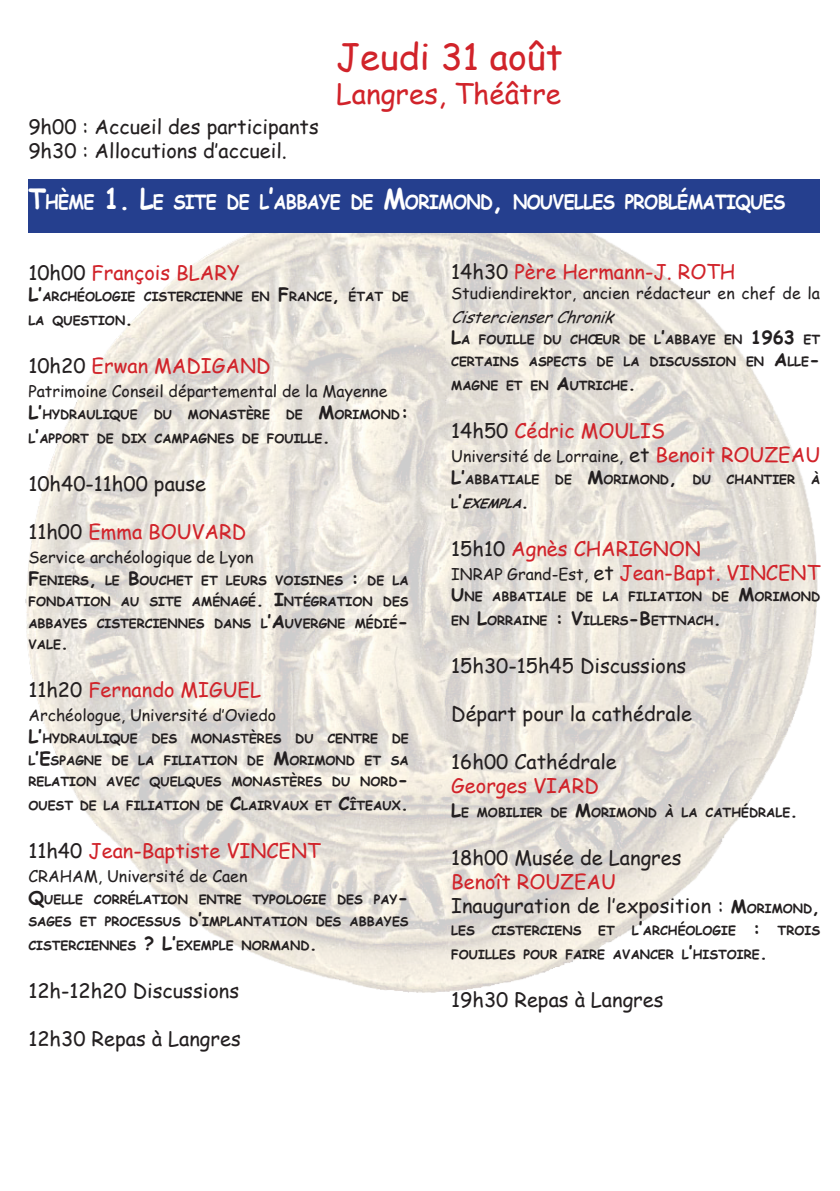
<style>
.page{position:relative;width:840px;height:1191px;background:#fff}
.page>*{position:absolute;margin:0;border:0;box-sizing:border-box;transform-origin:0 0}
.t1{font:36px "Comic Sans MS";color:#d1232a}
.t2{font:28px "Comic Sans MS";color:#d1232a}
.t3{font:20px/24px "Comic Sans MS";color:#231f20}
.t4{font:20px/24px "Comic Sans MS";color:#d1232a}
.t5{font:700 19.6px "Comic Sans MS";letter-spacing:-.035em;color:#fff;scale:.9 1}
.t6{font:16px "Comic Sans MS";color:#231f20}
.t7{font:italic 16px "Comic Sans MS";color:#231f20}
.t8{font:700 12.6px/21.6px "Comic Sans MS";color:#231f20}
.s1{font-size:28px}
.s2{color:#231f20}
.s3{font-size:18px}
.s4{font-size:20px}
.s5{font-size:20px;color:#d1232a}
.s6{font-style:italic}
.s7{font-size:16px;color:#231f20}
.s8{color:#d1232a}
.s9{font-weight:700;font-size:18px}
.s10{font-weight:700;font-size:12.6px}
</style>
<div class="page">
<img style="left:25px;top:179px;width:795px;height:814px">
<div style="left:28px;top:179px;width:791px;height:53px;background:#253f8e"></div>
<h1 class="t1" style="left:336px;top:30px;width:228px">Jeudi 31 août</h1>
<h2 class="t2" style="left:336px;top:73px;width:226px">Langres, Théâtre</h2>
<h3 class="t3" style="left:28px;top:114px;width:292px">9h00 : Accueil des participants<br>9h30 : Allocutions d’accueil.</h3>
<h3 class="t5" style="left:28px;top:188px;width:842px"><span class="s1">T</span>HÈME <span class="s1">1. L</span>E SITE DE L<span class="s1">’</span>ABBAYE DE <span class="s1">M</span>ORIMOND<span class="s1">,</span> NOUVELLES PROBLÉMATIQUES</h3>
<h3 class="t4" style="left:28px;top:260px;width:213px"><span class="s2">10h00</span> François BLARY</h3>
<p class="t8" style="left:28px;top:284px;width:381px;line-height:24px"><span class="s3">L’</span>ARCHÉOLOGIE CISTERCIENNE EN <span class="s3">F</span>RANCE<span class="s3">,</span> ÉTAT DE<br>LA QUESTION<span class="s3">.</span></p>
<h3 class="t4" style="left:28px;top:353px;width:243px"><span class="s2">10h20</span> Erwan MADIGAND</h3>
<p class="t6" style="left:28px;top:380px;width:360px">Patrimoine Conseil départemental de la Mayenne</p>
<p class="t8" style="left:28px;top:403px;width:111px"><span class="s3">L’</span>HYDRAULIQUE</p>
<p class="t8" style="left:153px;top:403px;width:20px">DU</p>
<p class="t8" style="left:188px;top:403px;width:83px">MONASTÈRE</p>
<p class="t8" style="left:28px;top:402px;width:381px;line-height:24px;text-indent:257px">DE <span class="s3">M</span>ORIMOND<span class="s3">:<br></span>L<span class="s3">’</span>APPORT DE DIX CAMPAGNES DE FOUILLE<span class="s3">.</span></p>
<h3 class="t3" style="left:28px;top:471px;width:179px">10h40-11h00 pause</h3>
<h3 class="t4" style="left:28px;top:519px;width:219px"><span class="s2">11h00</span> Emma BOUVARD</h3>
<p class="t6" style="left:28px;top:545px;width:226px">Service archéologique de Lyon</p>
<p class="t8" style="left:28px;top:569px;width:381px;text-align:justify"><span class="s3">F</span>ENIERS<span class="s3">,</span> LE <span class="s3">B</span>OUCHET ET LEURS VOISINES <span class="s3">:</span> DE LA FONDATION AU SITE AMÉNAGÉ<span class="s3">. I</span>NTÉGRATION DES ABBAYES CISTERCIENNES DANS L<span class="s3">’A</span>UVERGNE MÉDIÉ<span class="s3">-</span>VALE<span class="s3">.</span></p>
<h3 class="t4" style="left:28px;top:677px;width:234px"><span class="s2">11h20</span> Fernando MIGUEL</h3>
<p class="t6" style="left:28px;top:704px;width:249px">Archéologue, Université d’Oviedo</p>
<p class="t8" style="left:28px;top:727px;width:381px;text-align:justify"><span class="s3">L’</span>HYDRAULIQUE DES MONASTÈRES DU CENTRE DE L<span class="s3">’E</span>SPAGNE DE LA FILIATION DE <span class="s3">M</span>ORIMOND ET SA RELATION AVEC QUELQUES MONASTÈRES DU NORD<span class="s3">-</span></p>
<p class="t8" style="left:28px;top:794px;width:381px">OUEST DE LA FILIATION DE <span class="s3">C</span>LAIRVAUX ET <span class="s3">C</span>ÎTEAUX<span class="s3">.</span></p>
<h3 class="t4" style="left:28px;top:838px;width:293px"><span class="s2">11h40</span> Jean-Baptiste VINCENT</h3>
<p class="t6" style="left:28px;top:864px;width:220px">CRAHAM, Université de Caen</p>
<p class="t8" style="left:28px;top:888px;width:381px"><span class="s3">Q</span>UELLE CORRÉLATION ENTRE TYPOLOGIE DES PAY<span class="s3">-<br></span>SAGES ET PROCESSUS D<span class="s3">’</span>IMPLANTATION DES ABBAYES</p>
<p class="t8" style="left:28px;top:933px;width:290px">CISTERCIENNES <span class="s3">? L’</span>EXEMPLE NORMAND<span class="s3">.</span></p>
<h3 class="t3" style="left:28px;top:977px;width:212px">12h-12h20 Discussions</h3>
<h3 class="t3" style="left:28px;top:1025px;width:214px">12h30 Repas à Langres</h3>
<h3 class="t4" style="left:451px;top:259px;width:285px"><span class="s2">14h30</span> Père Hermann-J. ROTH</h3>
<p class="t6" style="left:451px;top:281px;width:370px">Studiendirektor, ancien rédacteur en chef de la</p>
<p class="t7" style="left:451px;top:305px;width:171px">CistercienserChronik</p>
<p class="t8" style="left:451px;top:328px;width:370px"><span class="s3">L</span>A FOUILLE DU CHŒUR DE L<span class="s3">’</span>ABBAYE EN <span class="s3">1963</span> ET<br>CERTAINS ASPECTS DE LA DISCUSSION EN <span class="s3">A</span>LLE<span class="s3">-</span></p>
<p class="t8" style="left:451px;top:374px;width:186px">MAGNE ET EN <span class="s3">A</span>UTRICHE<span class="s3">.</span></p>
<h3 class="t4" style="left:451px;top:418px;width:215px"><span class="s2">14h50</span> Cédric MOULIS</h3>
<p class="t6" style="left:451px;top:444px;width:370px">Université de Lorraine, <span class="s4">et</span> <span class="s5">Benoit ROUZEAU</span></p>
<p class="t8" style="left:451px;top:466px;width:370px;line-height:24px"><span class="s3">L’</span>ABBATIALE DE <span class="s3">M</span>ORIMOND<span class="s3">,</span> DU CHANTIER À<br>L <span class="s3">’</span> <span class="s6">EXEMPLA</span><span class="s3">.</span></p>
<h3 class="t4" style="left:451px;top:535px;width:370px"><span class="s2">15h10</span> Agnès CHARIGNON<br><span class="s7">INRAP Grand-Est,</span> <span class="s2">et</span> Jean-Bapt. VINCENT</h3>
<p class="t8" style="left:451px;top:584px;width:370px;line-height:24px"><span class="s3">U</span>NE ABBATIALE DE LA FILIATION DE <span class="s3">M</span>ORIMOND<br>EN <span class="s3">L</span>ORRAINE <span class="s3">: V</span>ILLERS<span class="s3">-B</span>ETTNACH<span class="s3">.</span></p>
<h3 class="t3" style="left:451px;top:653px;width:236px">15h30-15h45 Discussions</h3>
<h3 class="t3" style="left:451px;top:701px;width:242px">Départ pour la cathédrale</h3>
<h3 class="t3" style="left:451px;top:749px;width:167px">16h00 Cathédrale</h3>
<h3 class="t4" style="left:451px;top:773px;width:149px">Georges VIARD</h3>
<p class="t8" style="left:451px;top:801px;width:348px"><span class="s3">L</span>E MOBILIER DE <span class="s3">M</span>ORIMOND À LA CATHÉDRALE<span class="s3">.</span></p>
<h3 class="t3" style="left:451px;top:845px;width:232px">18h00 Musée de Langres</h3>
<h3 class="t3" style="left:451px;top:869px;width:370px"><span class="s8">Benoît ROUZEAU<br></span>Inauguration de l’exposition : <span class="s9">M</span><span class="s10">ORIMOND</span><span class="s9">,</span></h3>
<p class="t8" style="left:451px;top:919px;width:25px">LES</p>
<p class="t8" style="left:491px;top:919px;width:91px">CISTERCIENS</p>
<p class="t8" style="left:598px;top:919px;width:18px">ET</p>
<p class="t8" style="left:451px;top:918px;width:370px;line-height:24px;text-indent:180px">L<span class="s3">’</span>ARCHÉOLOGIE <span class="s3">:</span> TROIS<br>FOUILLES POUR FAIRE AVANCER L<span class="s3">’</span>HISTOIRE<span class="s3">.</span></p>
<h3 class="t3" style="left:451px;top:987px;width:214px">19h30 Repas à Langres</h3>
</div>
